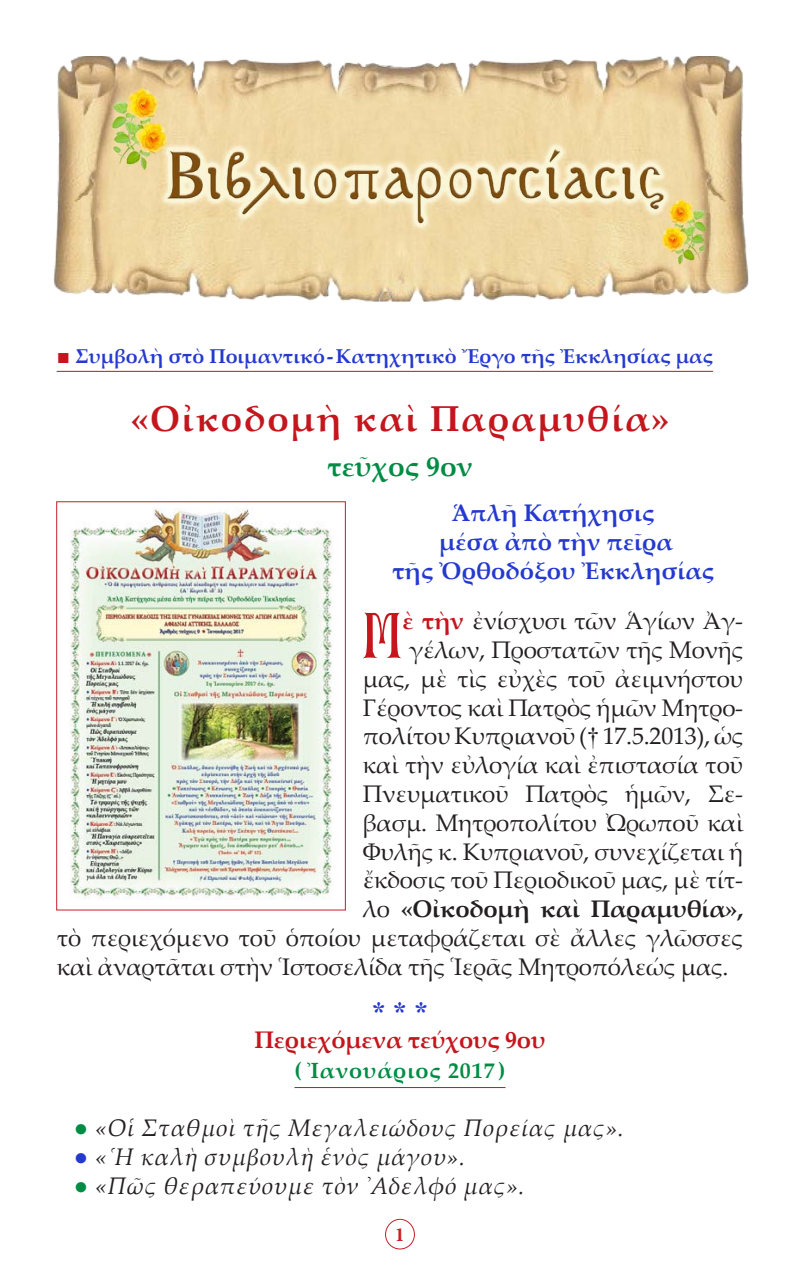
<style>
.page{position:relative;width:800px;height:1270px;background:#fff}
.page>*{position:absolute;margin:0;border:0;box-sizing:border-box;transform-origin:0 0}
.t1{font:65px "BYZIMAK";color:#c4161c}
.t2{font:700 36px "Palatino Linotype";letter-spacing:.05em;color:#c4161c}
.t3{font:700 28px "Palatino Linotype";color:#008c44}
.t4{font:28px "CTOS New Times Bold Test 1";color:#2539d0}
.t5{font:24px "Palatino Linotype";letter-spacing:-.01em;color:#231f20}
.t6{font:italic 24px "Palatino Linotype";letter-spacing:.02em;color:#231f20}
.t7{font:700 24px "Palatino Linotype";color:#2539d0}
.t8{font:700 24px "Palatino Linotype";letter-spacing:-.01em;color:#231f20}
.t9{font:700 24px "Palatino Linotype";letter-spacing:-.01em;color:#c4161c}
.t10{font:700 22px "Palatino Linotype";letter-spacing:.04em;color:#008c44}
.t11{font:700 20px "Palatino Linotype";color:#2539d0}
.t12{font:700 20px "Minion Pro";color:#c62026}
.s1{font-family:"Times New Roman";font-weight:400;font-size:22px;color:#c4161c}
.s2{font-weight:700;color:#c4161c}
.s3{font-family:"CTOS New Times Roman Test 1"}
.s4{font-weight:400}
.s5{font-family:"CTOS New Times Italic Test 1";font-style:normal;color:#008c44}
.s6{font-family:"CTOS New Times Italic Test 1";font-style:normal;color:#2539d0}
</style>
<div class="page">
<hr style="left:57px;top:371px;width:656px;height:1px;background:#c4161c">
<hr style="left:294px;top:1087px;width:211px;height:1px;background:#c4161c">
<img style="left:53px;top:57px;width:696px;height:245px">
<div style="left:385px;top:1219px;width:30px;height:30px;border:1px solid #c62026;border-radius:50%"></div>
<img style="left:70px;top:508px;width:262px;height:392px">
<div style="left:56px;top:501px;width:290px;height:409px;border:1px solid #c62026"></div>
<p class="t11" style="left:57px;top:342px;width:658px"><span class="s1">■</span> Συμβολὴ στὸ Ποιμαντικό-Κατηχητικὸ Ἔργο τῆς Ἐκκλησίας μας</p>
<p class="t2" style="left:130px;top:393px;width:541px">«Oἰκοδομὴ καὶ Παραμυθία»</p>
<p class="t3" style="left:327px;top:446px;width:147px">τεῦχος 9ον</p>
<p class="t7" style="left:452px;top:496px;width:204px">Ἁπλῆ Κατήχησις</p>
<p class="t7" style="left:439px;top:525px;width:235px">μέσα ἀπὸ τὴν πεῖρα</p>
<p class="t7" style="left:392px;top:553px;width:324px">τῆς Ὀρθοδόξου Ἐκκλησίας</p>
<p class="t1" style="left:361px;top:597px;width:43px">M</p>
<p class="t5" style="left:403px;top:604px;width:342px"><span class="s2">ὲ τὴν</span> ἐνίσχυσι τῶν Ἁγίων Ἀγ-</p>
<p class="t5" style="left:409px;top:633px;width:336px">γέλων, Προστατῶν τῆς Μονῆς</p>
<p class="t5" style="left:363px;top:661px;width:382px">μας, μὲ τὶς εὐχὲς τοῦ ἀειμνήστου</p>
<p class="t5" style="left:363px;top:690px;width:382px">Γέροντος καὶ Πατρὸς ἡμῶν Μητρο-</p>
<p class="t5" style="left:363px;top:719px;width:382px">πολίτου Κυπριανοῦ (<span class="s3">†</span> 17.5.2013), ὡς</p>
<p class="t5" style="left:363px;top:748px;width:382px">καὶ τὴν εὐλογία καὶ ἐπιστασία τοῦ</p>
<p class="t5" style="left:363px;top:777px;width:382px">Πνευματικοῦ Πατρὸς ἡμῶν, Σε-</p>
<p class="t5" style="left:363px;top:805px;width:382px">βασμ. Μητροπολίτου Ὠρωποῦ καὶ</p>
<p class="t5" style="left:363px;top:834px;width:382px">Φυλῆς κ. Κυπριανοῦ, συνεχίζεται ἡ</p>
<p class="t5" style="left:363px;top:863px;width:382px">ἔκδοσις τοῦ Περιοδικοῦ μας, μὲ τίτ-</p>
<p class="t8" style="left:363px;top:892px;width:382px"><span class="s4">λο</span> «Οἰκοδομὴ καὶ Παραμυθία»,</p>
<p class="t5" style="left:57px;top:921px;width:688px">τὸ περιεχόμενο τοῦ ὁποίου μεταφράζεται σὲ ἄλλες γλῶσσες</p>
<p class="t5" style="left:57px;top:949px;width:673px">καὶ ἀναρτᾶται στὴν Ἱστοσελίδα τῆς Ἱερᾶς Μητροπόλεώς μας.</p>
<p class="t4" style="left:372px;top:996px;width:57px">* * *</p>
<p class="t9" style="left:255px;top:1022px;width:292px">Περιεχόμενα τεύχους 9ου</p>
<p class="t10" style="left:294px;top:1054px;width:213px">( Ἰανουάριος 2017 )</p>
<p class="t6" style="left:74px;top:1111px;width:552px"><span class="s5">●</span> «Οἱ Σταθμοὶ τῆς Μεγαλειώδους Πορείας μας».</p>
<p class="t6" style="left:74px;top:1140px;width:393px"><span class="s6">●</span> «῾Η καλὴ συμβουλὴ ἑνὸς μάγου».</p>
<p class="t6" style="left:74px;top:1169px;width:452px"><span class="s5">●</span> «Πῶς θεραπεύουμε τὸν ᾿Αδελφό μας».</p>
<p class="t12" style="left:395px;top:1220px;width:11px">1</p>
</div>
